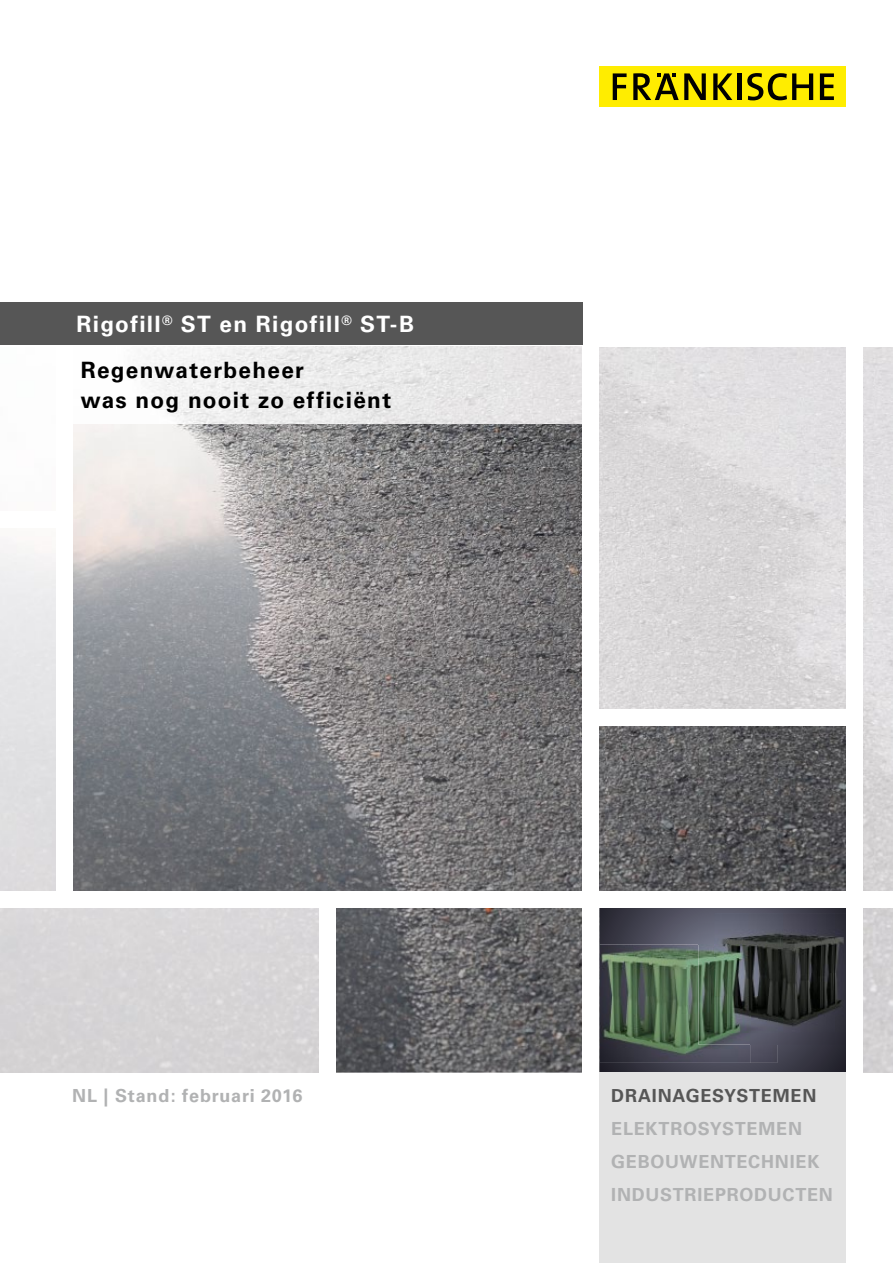
<style>
.page{position:relative;width:893px;height:1263px;background:#fff}
.page>*{position:absolute;margin:0;border:0;box-sizing:border-box;transform-origin:0 0}
.t1{font:700 22.5px/45.9px "Univers";letter-spacing:.06em;color:#fff}
.t2{font:700 22.5px "Univers";letter-spacing:.06em;color:#000}
.t3{font:700 18px/34.5px "Univers";letter-spacing:.04em;color:#b1b2b3}
.t4{font:700 18px "Univers";letter-spacing:.04em;color:#565656}
.s1{color:#000}
</style>
<div class="page">
<img style="left:73px;top:347px;width:820px;height:726px">
<div style="left:600px;top:66px;width:246px;height:41px;background:#ffed00"></div>
<svg style="left:613px;top:73px;width:14px;height:27px"></svg>
<svg style="left:633px;top:73px;width:73px;height:27px"></svg>
<svg style="left:713px;top:73px;width:19px;height:27px"></svg>
<hr style="left:737px;top:73px;width:4px;height:27px;background:#000">
<svg style="left:747px;top:73px;width:66px;height:27px"></svg>
<svg style="left:820px;top:73px;width:14px;height:27px"></svg>
<svg style="left:600px;top:908px;width:246px;height:165px;background:#454551"></svg>
<img style="left:698px;top:913px;width:16px;height:31px">
<img style="left:750px;top:1033px;width:96px;height:11px">
<img style="left:714px;top:913px;width:132px;height:120px">
<img style="left:750px;top:1044px;width:27px;height:19px">
<img style="left:750px;top:944px;width:27px;height:89px">
<img style="left:600px;top:944px;width:150px;height:119px">
<img style="left:698px;top:944px;width:52px;height:100px">
<div style="left:599px;top:1073px;width:247px;height:190px;background:#e3e3e3"></div>
<div style="left:0;top:908px;width:319px;height:165px;background:#d7d5d7"></div>
<img style="left:599px;top:347px;width:247px;height:363px">
<div style="left:0;top:303px;width:583px;height:42px;background:#565656"></div>
<img style="left:73px;top:346px;width:510px;height:77px">
<div style="left:0;top:891px;width:893px;height:17px;background:#fff"></div>
<div style="left:583px;top:346px;width:16px;height:727px;background:#fff"></div>
<div style="left:846px;top:347px;width:17px;height:726px;background:#fff"></div>
<div style="left:591px;top:710px;width:263px;height:16px;background:#fff"></div>
<div style="left:319px;top:902px;width:17px;height:171px;background:#fff"></div>
<p class="t1" style="left:77px;top:301px;width:339px">Rigofill<sup>®</sup> ST en Rigofill<sup>®</sup> ST-B<br><span class="s1">Regenwaterbeheer</span></p>
<p class="t2" style="left:81px;top:387px;width:312px">was nog nooit zo efficiënt</p>
<p class="t3" style="left:72px;top:1079px;width:232px">NL | Stand: februari 2016</p>
<p class="t4" style="left:612px;top:1087px;width:205px">DRAINAGESYSTEMEN</p>
<p class="t3" style="left:612px;top:1115px;width:222px">ELEKTROSYSTEMEN<br>GEBOUWENTECHNIEK<br>INDUSTRIEPRODUCTEN</p>
</div>
